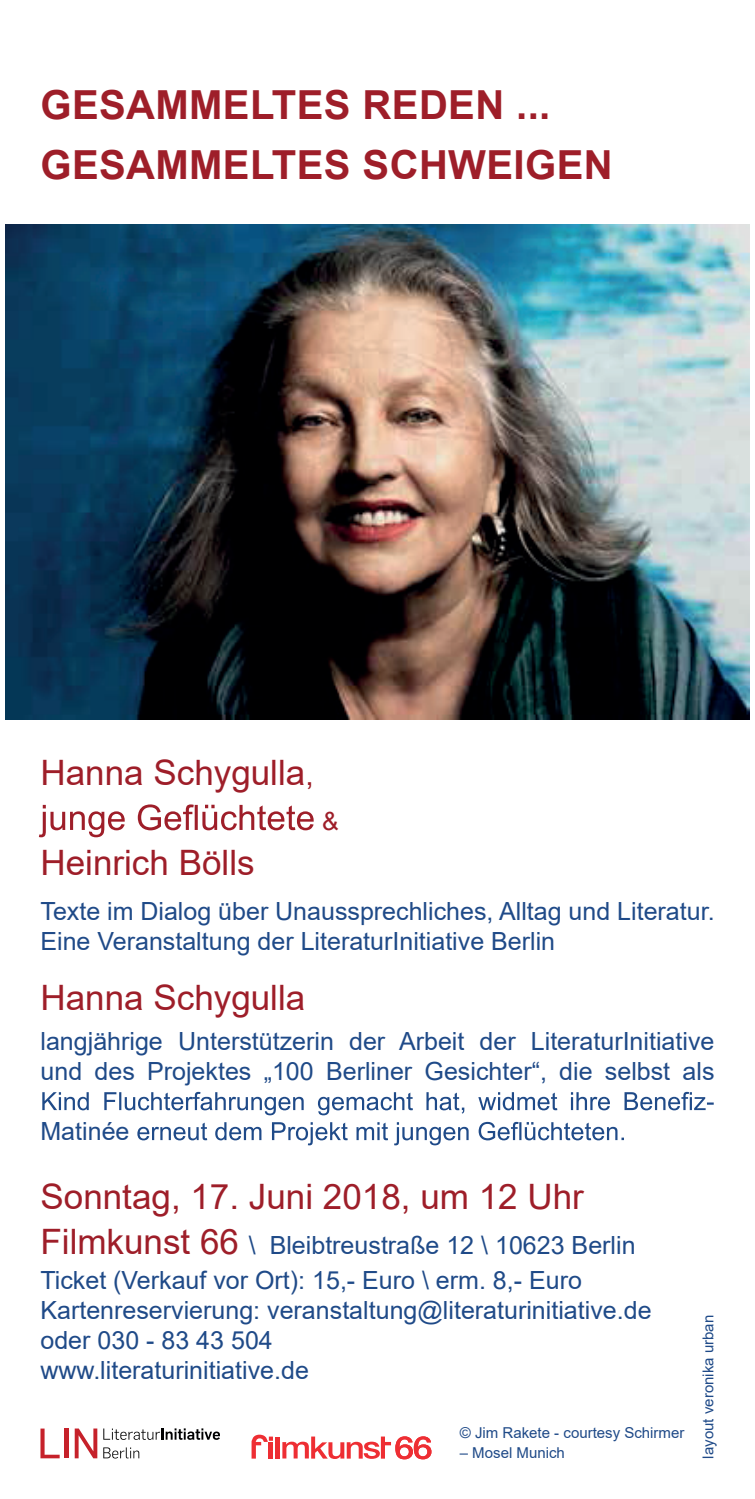
<style>
.page{position:relative;width:755px;height:1499px;background:#fff}
.page>*{position:absolute;margin:0;border:0;box-sizing:border-box;transform-origin:0 0}
.t1{font:700 40px/60px "Arial";letter-spacing:.01em;color:#9e1e29}
.t2{font:35px "Arial";color:#9e1e29}
.t3{font:25px/30px "Arial";color:#1f4a88}
.t4{font:25px "Arial";color:#9e1e29}
.t5{font:15px "Arial";color:#1f4a88}
.s1{font-size:30px}
.s2{font-size:35px;color:#9e1e29}
</style>
<div class="page">
<img style="left:5px;top:225px;width:744px;height:494px">
<svg style="left:39px;top:804px;width:274px;height:33px"></svg>
<svg style="left:42px;top:1091px;width:671px;height:24px"></svg>
<svg style="left:137px;top:1121px;width:486px;height:24px"></svg>
<svg style="left:40px;top:1428px;width:20px;height:30px"></svg>
<hr style="left:64px;top:1428px;width:4px;height:30px;background:#c6212a">
<svg style="left:75px;top:1428px;width:22px;height:30px"></svg>
<svg style="left:103px;top:1428px;width:117px;height:11px"></svg>
<svg style="left:103px;top:1447px;width:36px;height:11px"></svg>
<hr style="left:275px;top:1436px;width:4px;height:22px;background:#ee2e33">
<svg style="left:282px;top:1436px;width:149px;height:23px"></svg>
<svg style="left:251px;top:1434px;width:22px;height:24px"></svg>
<h1 class="t1" style="left:40px;top:76px;width:573px">GESAMMELTES REDEN ...<br>GESAMMELTES SCHWEIGEN</h1>
<h2 class="t2" style="left:40px;top:748px;width:274px">Hanna Schygulla<span class="s1">,</span></h2>
<p class="t4" style="left:322px;top:803px;width:18px">&amp;</p>
<h2 class="t2" style="left:40px;top:838px;width:215px">Heinrich Bölls</h2>
<p class="t3" style="left:40px;top:896px;width:675px">Texte im Dialog über Unaussprechliches, Alltag und Literatur.<br>Eine Veranstaltung der LiteraturInitiative Berlin</p>
<h2 class="t2" style="left:40px;top:973px;width:266px">Hanna Schygulla</h2>
<p class="t3" style="left:40px;top:1026px;width:675px">langjährige Unterstützerin der Arbeit der LiteraturInitiative und des Projektes „100 Berliner Gesichter“, die selbst als</p>
<p class="t3" style="left:40px;top:1116px;width:90px">Matinée</p>
<h2 class="t2" style="left:40px;top:1172px;width:544px">Sonntag, 17. Juni 2018, um 12 Uhr</h2>
<p class="t3" style="left:40px;top:1227px;width:596px;line-height:35px"><span class="s2">Filmkunst 66</span> \ Bleibtreustraße 12 \ 10623 Berlin<br>Ticket (Verkauf vor Ort): 15,- Euro \ erm. 8,- Euro</p>
<p class="t3" style="left:40px;top:1294px;width:612px">Kartenreservierung: veranstaltung@literaturinitiative.de oder 030 - 83 43 504<br>www.literaturinitiative.de</p>
<p class="t5" style="left:459px;top:1422px;width:226px">© Jim Rakete - courtesy Schirmer</p>
<p class="t5" style="left:459px;top:1442px;width:107px">– Mosel Munich</p>
<p class="t5" style="left:697px;top:1458px;width:145px;rotate:-90deg">layout veronika urban</p>
</div>
